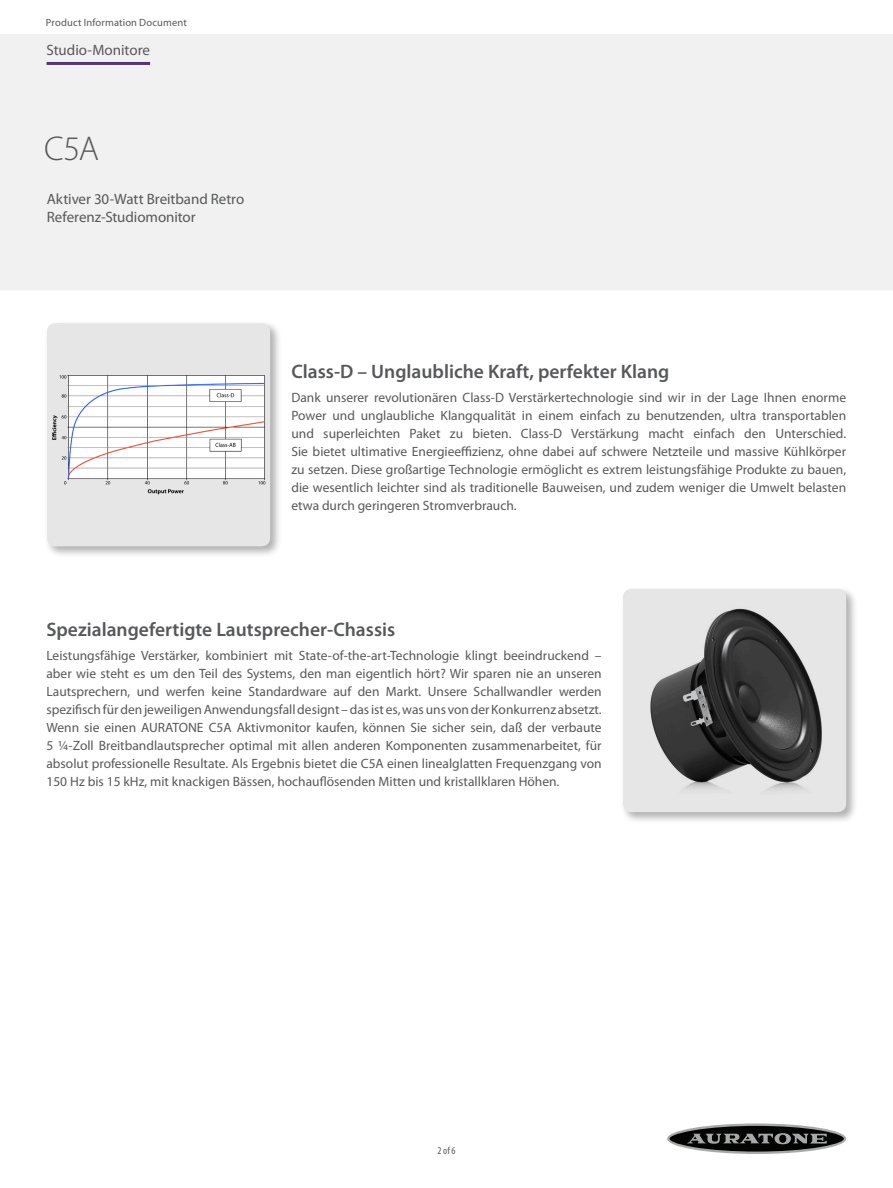
<style>
.page{position:relative;width:893px;height:1188px;background:#fff}
.page>*{position:absolute;margin:0;border:0;box-sizing:border-box;transform-origin:0 0}
.t1{font:300 34.5px "Myriad Pro";color:#57585a}
._09_Body_Header_1{font:600 19.5px "Myriad Pro";color:#57585a}
.t2{font:15px/18px "Myriad Pro";letter-spacing:-.005em;color:#57585a}
._08_Standard_Text{font:13.5px/18px "Myriad Pro";color:#57585a;text-align:justify}
.t3{font:10.5px "Myriad Pro";letter-spacing:.015em;color:#57585a}
._05_Page_Number{font:condensed 10.5px "Myriad Pro";color:#57585a}
</style>
<div class="page">
<div style="left:44px;top:320px;width:237px;height:238px;background:#231f20;opacity:.35"></div>
<img style="left:47px;top:323px;width:223px;height:223px">
<div style="left:620px;top:586px;width:237px;height:237px;background:#231f20;opacity:.35"></div>
<img style="left:623px;top:589px;width:223px;height:223px">
<hr style="left:47px;top:62px;width:103px;height:3px;background:#533676">
<svg style="left:667px;top:1123px;width:179px;height:31px"></svg>
<svg style="left:670px;top:1126px;width:174px;height:26px;background:#4f5050"></svg>
<p class="t3" style="left:46px;top:16px;width:142px">Product Information Document</p>
<p class="t2" style="left:47px;top:40px;width:105px">Studio-Monitore</p>
<h1 class="t1" style="left:44px;top:130px;width:56px">C5A</h1>
<p class="t2" style="left:47px;top:190px;width:199px">Aktiver 30-Watt Breitband Retro<br>Referenz-Studiomonitor</p>
<p class="_09_Body_Header_1" style="left:291px;top:359px;width:379px">Class-D – Unglaubliche Kraft, perfekter Klang</p>
<p class="_08_Standard_Text" style="left:291px;top:388px;width:556px">Dank unserer revolutionären Class-D Verstärkertechnologie sind wir in der Lage Ihnen enorme Power und unglaubliche Klangqualität in einem einfach zu benutzenden, ultra transportablen und superleichten Paket zu bieten. Class-D Verstärkung macht einfach den Unterschied.<br>Sie bietet ultimative Energieeffizienz, ohne dabei auf schwere Netzteile und massive Kühlkörper zu setzen. Diese großartige Technologie ermöglicht es extrem leistungsfähige Produkte zu bauen, die wesentlich leichter sind als traditionelle Bauweisen, und zudem weniger die Umwelt belasten etwa durch geringeren Stromverbrauch.</p>
<p class="_09_Body_Header_1" style="left:46px;top:617px;width:350px">Spezialangefertigte Lautsprecher-Chassis</p>
<p class="_08_Standard_Text" style="left:46px;top:646px;width:557px">Leistungsfähige Verstärker, kombiniert mit State-of-the-art-Technologie klingt beeindruckend – aber wie steht es um den Teil des Systems, den man eigentlich hört? Wir sparen nie an unseren Lautsprechern, und werfen keine Standardware auf den Markt. Unsere Schallwandler werden spezifisch für den jeweiligen Anwendungsfall designt – das ist es, was uns von der Konkurrenz absetzt.<br>Wenn sie einen AURATONE C5A Aktivmonitor kaufen, können Sie sicher sein, daß der verbaute 5 ¼-Zoll Breitbandlautsprecher optimal mit allen anderen Komponenten zusammenarbeitet, für absolut professionelle Resultate. Als Ergebnis bietet die C5A einen linealglatten Frequenzgang von 150 Hz bis 15 kHz, mit knackigen Bässen, hochauflösenden Mitten und kristallklaren Höhen.</p>
<p class="_05_Page_Number" style="left:437px;top:1144px;width:20px">2 of 6</p>
</div>
